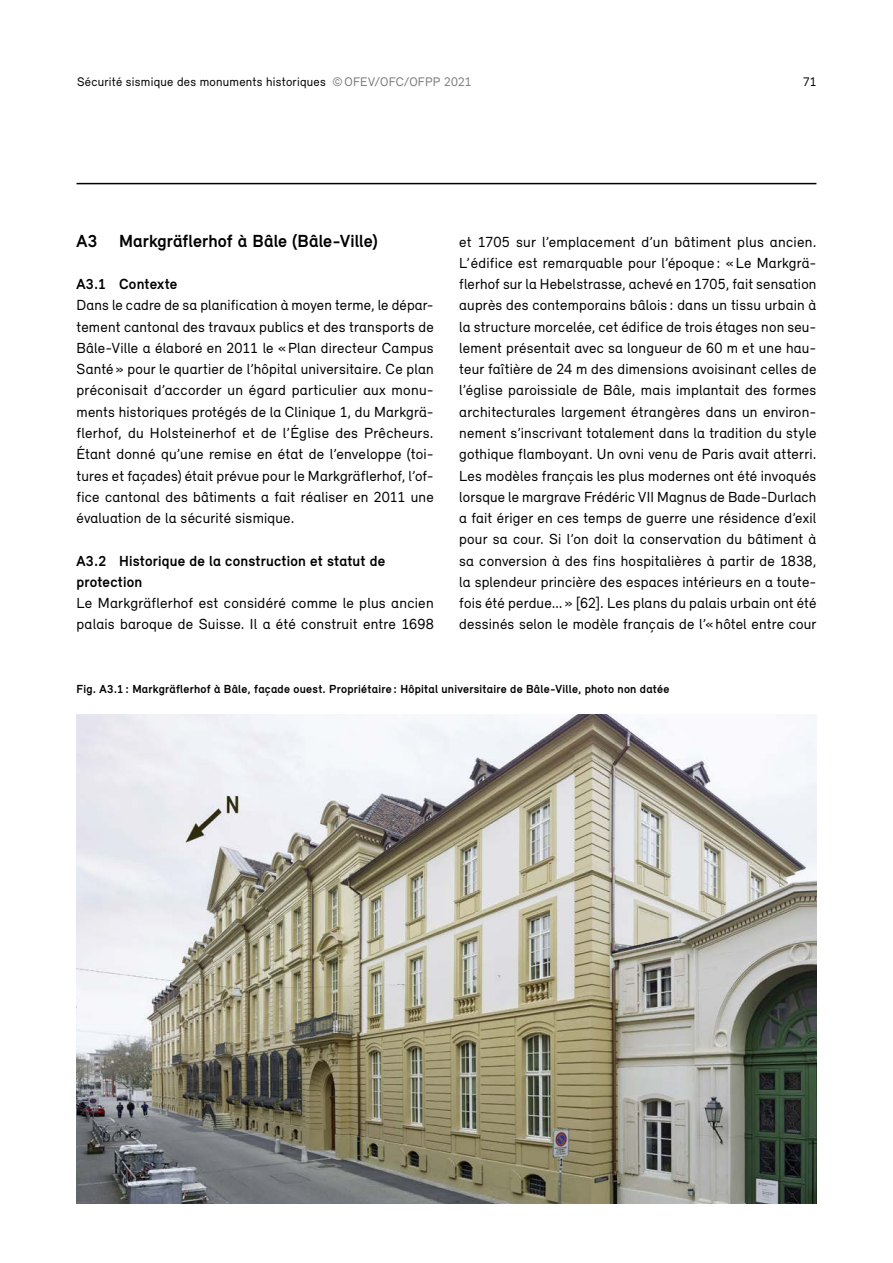
<style>
.page{position:relative;width:893px;height:1263px;background:#fff}
.page>*{position:absolute;margin:0;border:0;box-sizing:border-box;transform-origin:0 0}
._07_Inhalt_07_Titel{font:700 18px "Relevant";letter-spacing:.005em;color:#000}
._07_Inhalt_07_Grundtext{font:15px/21.3px "Relevant";letter-spacing:.015em;color:#000;text-align:justify}
._07_Inhalt_07_Untertitel{font:700 15px/21.3px "Relevant";letter-spacing:.015em;color:#000}
.t1{font:12.75px "Relevant";letter-spacing:.02em;color:#000}
.t2{font:700 12px "Relevant";letter-spacing:.02em;color:#000}
.s1{color:#7c7c7c}
</style>
<div class="page">
<hr style="left:77px;top:183px;width:739px;height:1px;background:#000">
<img style="left:77px;top:715px;width:739px;height:489px">
<p class="t1" style="left:77px;top:74px;width:396px">Sécurité sismique des monuments historiques <span class="s1">©OFEV/OFC/OFPP 2021</span></p>
<p class="t1" style="left:803px;top:74px;width:15px">71</p>
<h2 class="_07_Inhalt_07_Titel" style="left:77px;top:230px;width:303px">A3 Markgräflerhof à Bâle (Bâle-Ville)</h2>
<h3 class="_07_Inhalt_07_Untertitel" style="left:77px;top:273px;width:102px">A3.1 Contexte</h3>
<p class="_07_Inhalt_07_Grundtext" style="left:77px;top:294px;width:359px">Dans le cadre de sa planification à moyen terme, le dépar&shy;tement cantonal des travaux publics et des transports de Bâle-Ville a élaboré en 2011 le «Plan directeur Campus Santé » pour le quartier de l’hôpital universitaire. Ce plan préconisait d’accorder un égard particulier aux monu&shy;ments historiques protégés de la Clinique 1, du Markgrä&shy;flerhof, du Holsteinerhof et de l’Église des Prêcheurs.<br>Étant donné qu’une remise en état de l’enveloppe (toi&shy;tures et façades) était prévue pour le Markgräflerhof, l’of&shy;fice cantonal des bâtiments a fait réaliser en 2011 une évaluation de la sécurité sismique.</p>
<h3 class="_07_Inhalt_07_Untertitel" style="left:77px;top:550px;width:310px">A3.2 Historique de la construction et statut de protection</h3>
<p class="_07_Inhalt_07_Grundtext" style="left:77px;top:592px;width:359px">Le Markgräflerhof est considéré comme le plus ancien palais baroque de Suisse. Il a été construit entre 1698</p>
<p class="_07_Inhalt_07_Grundtext" style="left:459px;top:231px;width:359px">et 1705 sur l’emplacement d’un bâtiment plus ancien.<br>L’édifice est remarquable pour l’époque : « Le Markgrä&shy;flerhof sur la Hebelstrasse, achevé en 1705, fait sensation auprès des contemporains bâlois : dans un tissu urbain à la structure morcelée, cet édifice de trois étages non seu&shy;lement présentait avec sa longueur de 60 m et une hau&shy;teur faîtière de 24 m des dimensions avoisinant celles de l’église paroissiale de Bâle, mais implantait des formes architecturales largement étrangères dans un environ&shy;nement s’inscrivant totalement dans la tradition du style gothique flamboyant. Un ovni venu de Paris avait atterri.<br>Les modèles français les plus modernes ont été invoqués lorsque le margrave Frédéric VII Magnus de Bade-Durlach a fait ériger en ces temps de guerre une résidence d’exil pour sa cour. Si l’on doit la conservation du bâtiment à sa conversion à des fins hospitalières à partir de 1838, la splendeur princière des espaces intérieurs en a toute&shy;fois été perdue… » [62]. Les plans du palais urbain ont été dessinés selon le modèle français de l’« hôtel entre cour</p>
<p class="t2" style="left:77px;top:682px;width:594px">Fig. A3.1 : Markgräflerhof à Bâle, façade ouest. Propriétaire : Hôpital universitaire de Bâle-Ville, photo non datée</p>
</div>
